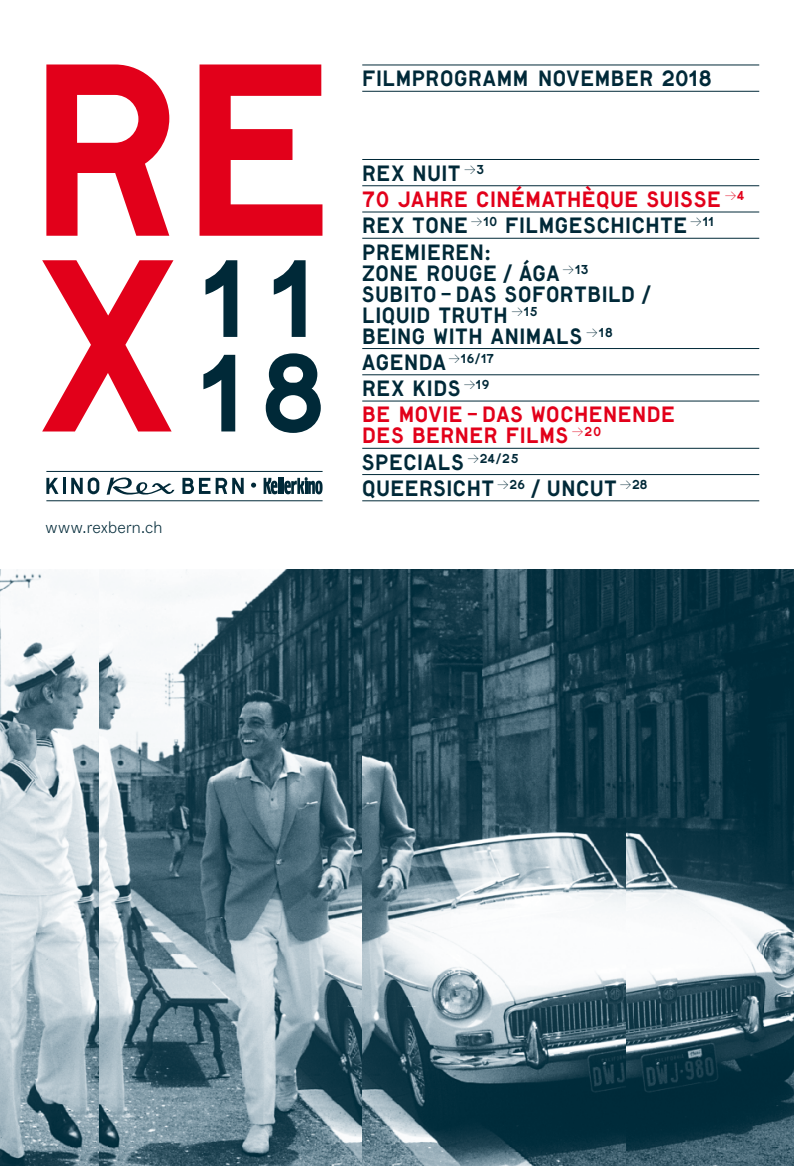
<style>
.page{position:relative;width:794px;height:1166px;background:#fff}
.page>*{position:absolute;margin:0;border:0;box-sizing:border-box;transform-origin:0 0}
.t1{font:103.95px/94.5px "Lutz Headline";color:#002938}
.t2{font:21px/26.2px "Lutz Headline";letter-spacing:.025em;color:#002938}
.t3{font:21px/26.2px "Lutz Headline";letter-spacing:.02em;color:#e2001a}
.t4{font:100 16.1px "F Grotesk";letter-spacing:.01em;color:#002938}
.s1{color:#e2001a}
.s2{color:#002938}
</style>
<div class="page">
<svg style="left:263px;top:477px;width:59px;height:17px"></svg>
<svg style="left:46px;top:478px;width:12px;height:16px"></svg>
<hr style="left:63px;top:478px;width:3px;height:16px;background:#002938">
<svg style="left:71px;top:477px;width:28px;height:17px"></svg>
<svg style="left:182px;top:478px;width:28px;height:16px"></svg>
<svg style="left:216px;top:478px;width:28px;height:16px"></svg>
<svg style="left:107px;top:477px;width:67px;height:18px"></svg>
<svg style="left:251px;top:483px;width:5px;height:5px"></svg>
<hr style="left:46px;top:471px;width:276px;height:1px;background:#002938">
<hr style="left:46px;top:500px;width:276px;height:1px;background:#002938">
<svg style="left:42px;top:260px;width:131px;height:171px"></svg>
<svg style="left:46px;top:64px;width:123px;height:172px"></svg>
<svg style="left:199px;top:64px;width:123px;height:172px"></svg>
<hr style="left:362px;top:65px;width:397px;height:1px;background:#002938">
<hr style="left:362px;top:91px;width:397px;height:1px;background:#002938">
<hr style="left:362px;top:159px;width:397px;height:1px;background:#002938">
<hr style="left:362px;top:185px;width:397px;height:1px;background:#002938">
<hr style="left:362px;top:212px;width:397px;height:1px;background:#002938">
<hr style="left:362px;top:238px;width:397px;height:1px;background:#002938">
<hr style="left:362px;top:348px;width:397px;height:1px;background:#002938">
<hr style="left:362px;top:374px;width:397px;height:1px;background:#002938">
<hr style="left:362px;top:401px;width:397px;height:1px;background:#002938">
<hr style="left:362px;top:448px;width:397px;height:1px;background:#002938">
<hr style="left:362px;top:474px;width:397px;height:1px;background:#002938">
<hr style="left:362px;top:500px;width:397px;height:1px;background:#002938">
<img style="left:0;top:569px;width:794px;height:597px">
<p class="t4" style="left:46px;top:516px;width:118px">www.rexbern.ch</p>
<h1 class="t1" style="left:199px;top:249px;width:131px">11<br>18</h1>
<p class="t2" style="left:362px;top:65px;width:351px">FILMPROGRAMM NOVEMBER 2018</p>
<p class="t2" style="left:362px;top:160px;width:384px">REX NUIT <sup>→</sup><sup>3<br></sup><span class="s1">70 JAHRE CINÉMATHÈQUE SUISSE</span> <sup>→</sup><sup>4<br></sup>REX TONE <sup>→</sup><sup>10</sup> FILMGESCHICHTE <sup>→</sup><sup>11<br></sup>PREMIEREN:</p>
<p class="t2" style="left:362px;top:262px;width:291px;line-height:21px">ZONE ROUGE / ÁGA <sup>→</sup><sup>13<br></sup>SUBITO – DAS SOFORTBILD /<br>LIQUID TRUTH <sup>→</sup><sup>15<br></sup>BEING WITH ANIMALS <sup>→</sup><sup>18</sup></p>
<p class="t3" style="left:362px;top:349px;width:314px"><span class="s2">AGENDA</span> <sup>→</sup><sup>16/17<br></sup><span class="s2">REX KIDS</span> <sup>→</sup><sup>19<br></sup>BE MOVIE – DAS WOCHENENDE</p>
<p class="t2" style="left:362px;top:422px;width:287px"><span class="s1">DES BERNER FILMS</span> <sup>→</sup><sup>20<br></sup>SPECIALS <sup>→</sup><sup>24/25<br></sup>QUEERSICHT <sup>→</sup><sup>26</sup> / UNCUT <sup>→</sup><sup>28</sup></p>
</div>
